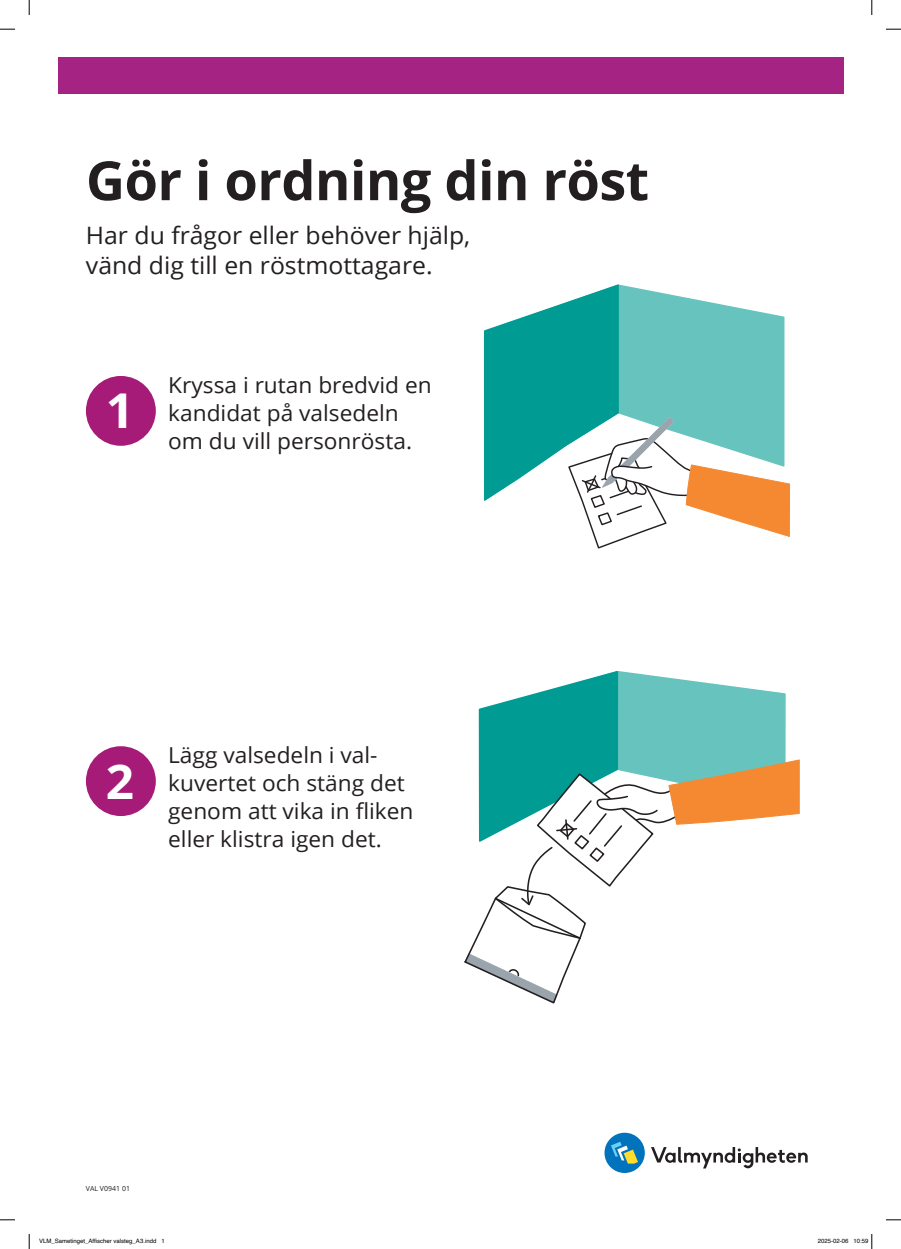
<style>
.page{position:relative;width:901px;height:1249px;background:#fff}
.page>*{position:absolute;margin:0;border:0;box-sizing:border-box;transform-origin:0 0}
.t1{font:700 54px "Open Sans";letter-spacing:-.01em;color:#231f20}
.t2{font:700 48px "Open Sans";color:#fff}
.t3{font:24px/30px "Open Sans";color:#231f20}
.t4{font:22px/28px "Open Sans";color:#231f20}
.t5{font:7px "Open Sans";color:#231f20}
.t6{font:6px "Helvetica";color:#000}
</style>
<div class="page">
<div style="left:58px;top:58px;width:785px;height:36px;background:#a42383"></div>
<svg style="left:0;top:29px;width:15px;height:1px"></svg>
<svg style="left:0;top:1219px;width:15px;height:2px"></svg>
<svg style="left:29px;top:0;width:1px;height:15px"></svg>
<svg style="left:871px;top:0;width:1px;height:15px"></svg>
<svg style="left:886px;top:29px;width:14px;height:1px"></svg>
<svg style="left:886px;top:1220px;width:14px;height:1px"></svg>
<svg style="left:29px;top:1234px;width:1px;height:15px"></svg>
<svg style="left:871px;top:1234px;width:1px;height:15px"></svg>
<svg style="left:484px;top:284px;width:306px;height:265px"></svg>
<div style="left:86px;top:376px;width:70px;height:70px;background:#a61a78;border-radius:50%"></div>
<svg style="left:464px;top:671px;width:336px;height:333px"></svg>
<div style="left:86px;top:746px;width:70px;height:70px;background:#a61a78;border-radius:50%"></div>
<div style="left:604px;top:1133px;width:40px;height:40px;background:#0073bc;border-radius:50%"></div>
<svg style="left:651px;top:1147px;width:156px;height:21px"></svg>
<svg style="left:611px;top:1142px;width:26px;height:22px"></svg>
<h1 class="t1" style="left:86px;top:142px;width:564px">Gör i ordning din röst</h1>
<p class="t3" style="left:86px;top:220px;width:386px">Har du frågor eller behöver hjälp, vänd dig till en röstmottagare.</p>
<p class="t2" style="left:106px;top:377px;width:30px">1</p>
<p class="t4" style="left:168px;top:370px;width:265px">Kryssa i rutan bredvid en kandidat på valsedeln om du vill personrösta.</p>
<p class="t2" style="left:106px;top:747px;width:30px">2</p>
<p class="t4" style="left:168px;top:740px;width:238px">Lägg valsedeln i val&shy;kuvertet och stäng det</p>
<p class="t4" style="left:168px;top:796px;width:247px">genom att vika in fliken</p>
<p class="t4" style="left:168px;top:824px;width:215px">eller klistra igen det.</p>
<p class="t5" style="left:86px;top:1183px;width:46px">VAL V0941 01</p>
<p class="t6" style="left:39px;top:1236px;width:127px">VLM_Sametinget_Affischer valsteg_A3.indd 1</p>
<p class="t6" style="left:817px;top:1236px;width:52px">2025-02-06 10:59</p>
</div>
